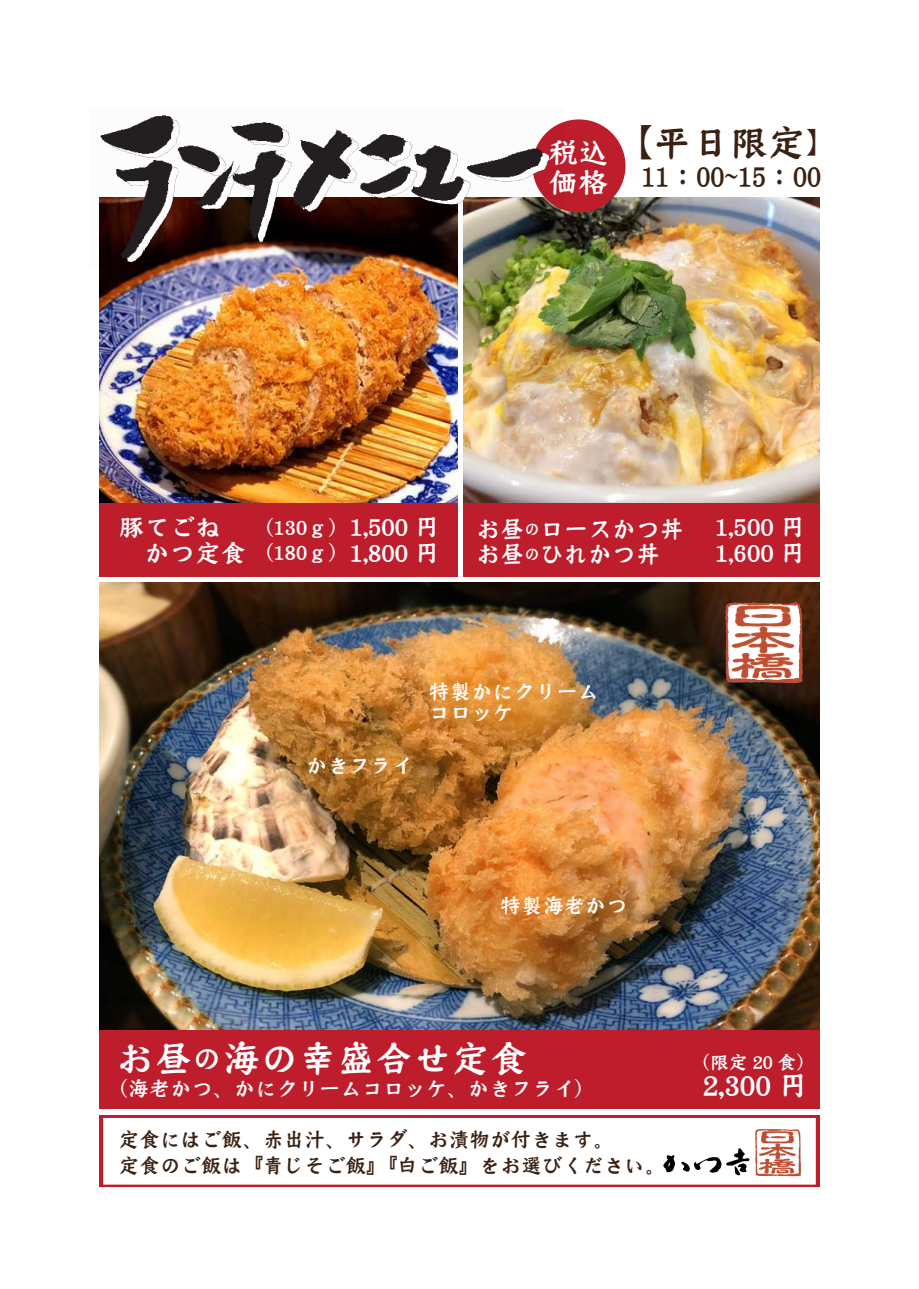
<style>
.page{position:relative;width:919px;height:1289px;background:#fff}
.page>*{position:absolute;margin:0;border:0;box-sizing:border-box;transform-origin:0 0}
.t1{font:38.25px "DF So Kai Sho W7 WINP RKSJ H";color:#fff}
.t2{font:38.25px "DF So Kai Sho W7 WINP RKSJ H";color:#3a2111}
.t3{font:30px/30px "DF So Kai Sho W7 WINP RKSJ H";color:#fff}
.t4{font:29.7px "DF So Kai Sho W7 WINP RKSJ H";color:#3a2111;scale:.9 1}
.t5{font:29.7px "DF So Kai Sho W7 WINP RKSJ H";color:#fff}
.t6{font:25.5px/25.5px "DF So Kai Sho W7 WINP RKSJ H";color:#fff}
.t7{font:25.5px/25.5px "DF So Kai Sho W7 WINP RKSJ H";color:#fff;scale:.94 1}
.t8{font:21.3px/25.5px "DF So Kai Sho W7 WINP RKSJ H";color:#fff}
.t9{font:21.3px/25.5px "DF So Kai Sho W7 WINP RKSJ H";color:#3a2111}
.t10{font:19.2px "DF So Kai Sho W7 WINP RKSJ H";color:#fff}
.s1{font-size:29.7px}
.s2{font-size:16.95px}
.s3{font-size:25.5px}
</style>
<div class="page">
<img style="left:99px;top:582px;width:721px;height:448px">
<div style="left:97px;top:1111px;width:725px;height:79px;background:#fff;border:6px solid #be1d2c"></div>
<img style="left:99px;top:268px;width:359px;height:235px">
<img style="left:463px;top:197px;width:357px;height:306px">
<div style="left:0;top:1187px;width:918px;height:101px;background:#fff"></div>
<div style="left:80px;top:1030px;width:755px;height:78px;background:#be1d2c"></div>
<div style="left:86px;top:503px;width:749px;height:76px;background:#be1d2c"></div>
<hr style="left:458px;top:98px;width:4px;height:480px;background:#fff">
<div style="left:820px;top:0;width:98px;height:1288px;background:#fff"></div>
<div style="left:0;top:0;width:98px;height:1288px;background:#fff"></div>
<div style="left:98px;top:577px;width:732px;height:5px;background:#fff"></div>
<img style="left:755px;top:1129px;width:45px;height:47px">
<img style="left:663px;top:1148px;width:87px;height:28px">
<div style="left:532px;top:119px;width:93px;height:93px;background:#be1d2c;border-radius:50%"></div>
<hr style="left:96px;top:1110px;width:733px;height:4px;background:#fff">
<img style="left:99px;top:121px;width:465px;height:147px">
<img style="left:99px;top:115px;width:458px;height:149px">
<img style="left:725px;top:602px;width:77px;height:81px">
<h2 class="t3" style="left:548px;top:137px;width:62px">税込価格</h2>
<h1 class="t2" style="left:614px;top:123px;width:223px">【平日限定<span class="s1">】</span></h1>
<h3 class="t4" style="left:641px;top:161px;width:201px">11：00~15：00</h3>
<p class="t6" style="left:119px;top:514px;width:129px">豚てごね　かつ定食</p>
<p class="t7" style="left:476px;top:516px;width:223px">お昼<span class="s2">の</span>ロースかつ丼お昼<span class="s2">の</span>ひれかつ丼</p>
<p class="t8" style="left:252px;top:514px;width:189px">（130ｇ）<span class="s3">1,500 円</span>（180ｇ）<span class="s3">1,800 円</span></p>
<p class="t6" style="left:715px;top:514px;width:92px">1,500 円<br>1,600 円</p>
<p class="t8" style="left:306px;top:752px;width:108px">かきフライ</p>
<p class="t8" style="left:429px;top:680px;width:172px;line-height:21.3px">特製かにクリームコロッケ</p>
<p class="t8" style="left:500px;top:893px;width:129px">特製海老かつ</p>
<h1 class="t1" style="left:116px;top:1039px;width:414px">お昼<span class="s1">の</span>海の幸盛合せ定食</h1>
<p class="t8" style="left:107px;top:1076px;width:490px">（海老かつ、かにクリームコロッケ、かきフライ）</p>
<p class="t9" style="left:119px;top:1126px;width:548px">定食にはご飯、赤出汁、サラダ、お漬物が付きます。<br>定食のご飯は『青じそご飯』『白ご飯』をお選びください。</p>
<p class="t10" style="left:690px;top:1052px;width:127px">（限定 20 食）</p>
<h3 class="t5" style="left:702px;top:1070px;width:107px">2,300 円</h3>
</div>
